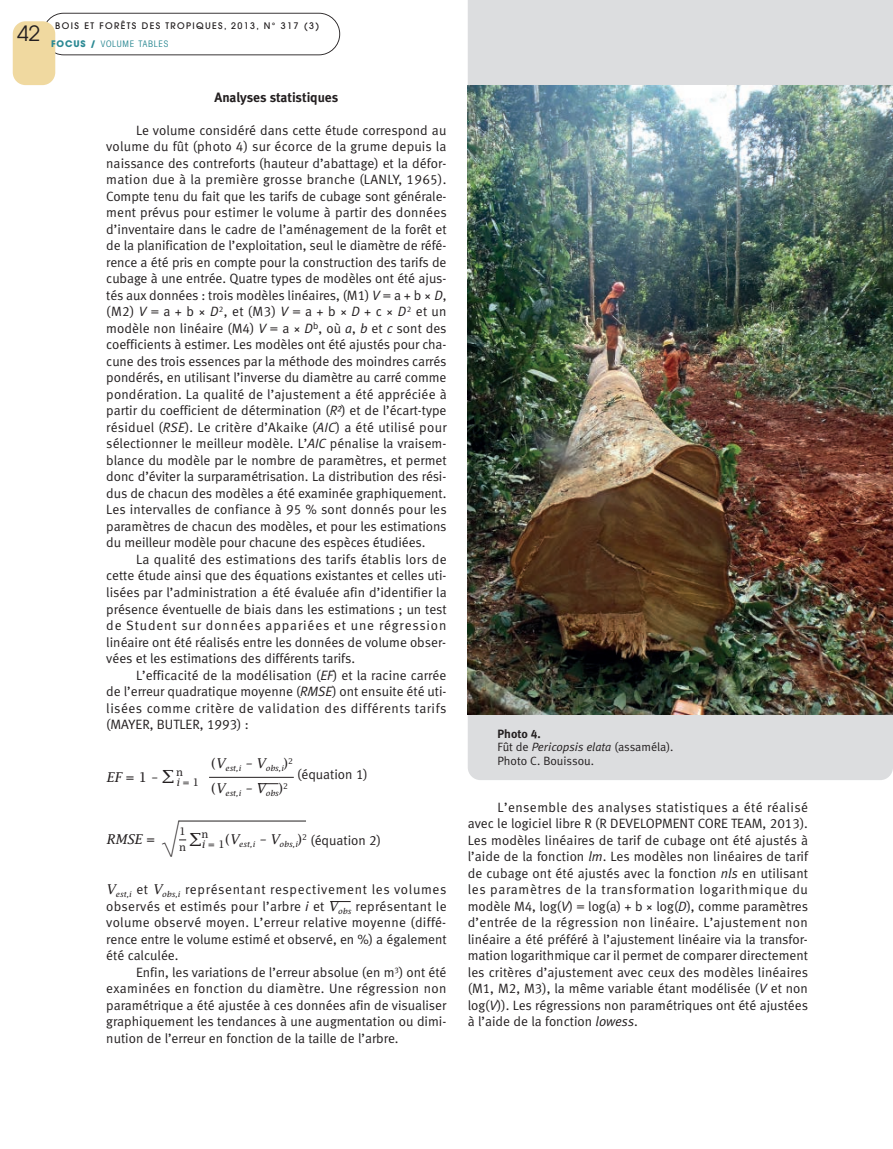
<style>
.page{position:relative;width:893px;height:1149px;background:#fff}
.page>*{position:absolute;margin:0;border:0;box-sizing:border-box;transform-origin:0 0}
.t1{font:200 36px "Avenir Next Condensed";color:#231f20}
.t2{font:21px "Avant Garde";color:#231f20}
.t3{font:18px "Lucida Fax";color:#231f20}
.t4{font:13.5px/16.5px "Meta Normal LF";color:#231f20;text-align:justify}
.t5{font:13.5px/16.5px "Meta Normal LF";letter-spacing:.045em;color:#231f20}
.t6{font:13.5px "Meta Bold LF";letter-spacing:-.005em;color:#231f20}
.t7{font:13.5px "Lucida Fax";color:#231f20}
.t8{font:italic 13.5px "Lucida Fax";color:#231f20}
.t9{font:12px/13.5px "Meta Normal LF";color:#231f20}
.t10{font:12px "Meta Bold LF";color:#231f20}
.t11{font:10.5px/15.8px "Lucida Fax";color:#231f20}
.t12{font:500 9px/18px "Avant Garde";letter-spacing:.15em;color:#231f20}
.t13{font:italic 7.8px "Lucida Fax";color:#231f20}
.s1{font-weight:700;color:#2c8993}
.s2{font-weight:400;font-stretch:condensed;color:#2c8993}
.s3{font-style:italic}
.s4{font-size:18px}
.s5{font-style:normal}
</style>
<div class="page">
<hr style="left:209px;top:776px;width:85px;height:1px;background:#231f20">
<svg style="left:258px;top:783px;width:20px;height:1px"></svg>
<hr style="left:178px;top:820px;width:128px;height:1px;background:#231f20">
<svg style="left:46px;top:13px;width:294px;height:42px"></svg>
<div style="left:13px;top:21px;width:42px;height:64px;background:#f0d9a0;border-radius:13px"></div>
<div style="left:468px;top:0;width:425px;height:779px;background:#dcdddf"></div>
<img style="left:468px;top:85px;width:424px;height:629px">
<h2 class="t2" style="left:17px;top:26px;width:25px">42</h2>
<p class="t12" style="left:51px;top:18px;width:270px;text-indent:4px">BOIS ET FORÊTS DES TROPIQUES, 2013, N° 317 (3)<br><span class="s1">FOCUS /</span> <span class="s2">VOLUME TABLES</span></p>
<p class="t6" style="left:215px;top:92px;width:125px">Analyses statistiques</p>
<p class="t4" style="left:106px;top:123px;width:342px;text-indent:30px">Le volume considéré dans cette étude correspond au volume du fût (photo 4) sur écorce de la grume depuis la naissance des contreforts (hauteur d’abattage) et la défor&shy;mation due à la première grosse branche (LANLY, 1965).<br>Compte tenu du fait que les tarifs de cubage sont générale&shy;ment prévus pour estimer le volume à partir des données d’inventaire dans le cadre de l’aménagement de la forêt et de la planification de l’exploitation, seul le diamètre de réfé&shy;rence a été pris en compte pour la construction des tarifs de cubage à une entrée. Quatre types de modèles ont été ajus&shy;tés aux données : trois modèles linéaires, (M1) <span class="s3">V</span> = a + b × <span class="s3">D</span>, (M2) <span class="s3">V</span> = a + b × <span class="s3">D</span><sup>2</sup>, et (M3) <span class="s3">V</span> = a + b × <span class="s3">D</span> + c × <span class="s3">D</span><sup>2</sup> et un modèle non linéaire (M4) <span class="s3">V</span> = a × <span class="s3">D</span><sup>b</sup>, où <span class="s3">a</span>, <span class="s3">b</span> et <span class="s3">c</span> sont des coefficients à estimer. Les modèles ont été ajustés pour cha&shy;cune des trois essences par la méthode des moindres carrés pondérés, en utilisant l’inverse du diamètre au carré comme pondération. La qualité de l’ajustement a été appréciée à partir du coefficient de détermination (<span class="s3">R²</span>) et de l’écart-type résiduel (<span class="s3">RSE</span>). Le critère d’Akaike (<span class="s3">AIC</span>) a été utilisé pour sélectionner le meilleur modèle. L’<span class="s3">AIC</span> pénalise la vraisem&shy;blance du modèle par le nombre de paramètres, et permet donc d’éviter la surparamétrisation. La distribution des rési&shy;dus de chacun des modèles a été examinée graphiquement.<br>Les intervalles de confiance à 95 % sont donnés pour les paramètres de chacun des modèles, et pour les estimations du meilleur modèle pour chacune des espèces étudiées.</p>
<p class="t4" style="left:106px;top:552px;width:342px;text-indent:30px">La qualité des estimations des tarifs établis lors de cette étude ainsi que des équations existantes et celles uti&shy;lisées par l’administration a été évaluée afin d’identifier la présence éventuelle de biais dans les estimations ; un test de Student sur données appariées et une régression linéaire ont été réalisés entre les données de volume obser&shy;vées et les estimations des différents tarifs.</p>
<p class="t4" style="left:106px;top:667px;width:342px;text-indent:30px">L’efficacité de la modélisation (<span class="s3">EF</span>) et la racine carrée de l’erreur quadratique moyenne (<span class="s3">RMSE</span>) ont ensuite été uti&shy;lisées comme critère de validation des différents tarifs (MAYER, BUTLER, 1993) :</p>
<p class="t4" style="left:297px;top:766px;width:72px">(équation 1)</p>
<p class="t13" style="left:211px;top:763px;width:83px"><sup>(</sup><sup>V</sup>est,i <sup>–</sup> <sup>V</sup>obs,i<sup>)</sup><sup>2</sup></p>
<p class="t13" style="left:211px;top:788px;width:78px"><sup>(</sup><sup>V</sup>est,i <sup>–</sup> <sup>V</sup>obs<sup>)</sup><sup>2</sup></p>
<p class="t7" style="left:106px;top:768px;width:78px"><span class="s3">EF</span> = 1 – <span class="s4">∑</span><sup>n</sup></p>
<p class="t11" style="left:176px;top:773px;width:25px"><span class="s3">i</span> = 1</p>
<h1 class="t1" style="left:162px;top:814px;width:19px">√</h1>
<p class="t11" style="left:179px;top:823px;width:8px">1 n</p>
<p class="t13" style="left:225px;top:839px;width:83px"><sup>(</sup><sup>V</sup>est,i <sup>–</sup> <sup>V</sup>obs,i<sup>)</sup><sup>2</sup></p>
<p class="t8" style="left:106px;top:831px;width:50px">RMSE <span class="s5">=</span></p>
<h3 class="t3" style="left:190px;top:828px;width:20px">∑<sup>n</sup></h3>
<p class="t4" style="left:310px;top:832px;width:72px">(équation 2)</p>
<p class="t11" style="left:202px;top:836px;width:25px"><span class="s3">i</span> = 1</p>
<p class="t5" style="left:106px;top:882px;width:342px;text-indent:79px">représentant respectivement les volumes observés et estimés pour l’arbre <span class="s3">i</span> et</p>
<p class="t13" style="left:106px;top:889px;width:27px"><sup>V</sup>est,i</p>
<p class="t13" style="left:153px;top:889px;width:29px"><sup>V</sup>obs,i</p>
<p class="t4" style="left:136px;top:882px;width:13px">et</p>
<p class="t4" style="left:106px;top:898px;width:342px;text-indent:249px">représentant le volume observé moyen. L’erreur relative moyenne (diffé&shy;rence entre le volume estimé et observé, en %) a également été calculée.</p>
<p class="t4" style="left:106px;top:964px;width:342px;text-indent:30px">Enfin, les variations de l’erreur absolue (en m<sup>3</sup>) ont été examinées en fonction du diamètre. Une régression non paramétrique a été ajustée à ces données afin de visualiser graphiquement les tendances à une augmentation ou dimi&shy;nution de l’erreur en fonction de la taille de l’arbre.</p>
<p class="t13" style="left:329px;top:906px;width:24px"><sup>V</sup>obs</p>
<p class="t10" style="left:497px;top:729px;width:45px">Photo 4.</p>
<p class="t9" style="left:497px;top:741px;width:177px">Fût de <span class="s3">Pericopsis elata</span> (assaméla).<br>Photo C. Bouissou.</p>
<p class="t4" style="left:468px;top:799px;width:342px;text-indent:30px">L’ensemble des analyses statistiques a été réalisé avec le logiciel libre R (R DEVELOPMENT CORE TEAM, 2013).<br>Les modèles linéaires de tarif de cubage ont été ajustés à l’aide de la fonction <span class="s3">lm</span>. Les modèles non linéaires de tarif de cubage ont été ajustés avec la fonction <span class="s3">nls</span> en utilisant les paramètres de la transformation logarithmique du modèle M4, log(<span class="s3">V</span>) = log(a) + b × log(<span class="s3">D</span>), comme paramètres d’entrée de la régression non linéaire. L’ajustement non linéaire a été préféré à l’ajustement linéaire via la transfor&shy;mation logarithmique car il permet de comparer directement les critères d’ajustement avec ceux des modèles linéaires (M1, M2, M3), la même variable étant modélisée (<span class="s3">V</span> et non log(<span class="s3">V</span>)). Les régressions non paramétriques ont été ajustées à l’aide de la fonction <span class="s3">lowess</span>.</p>
</div>
